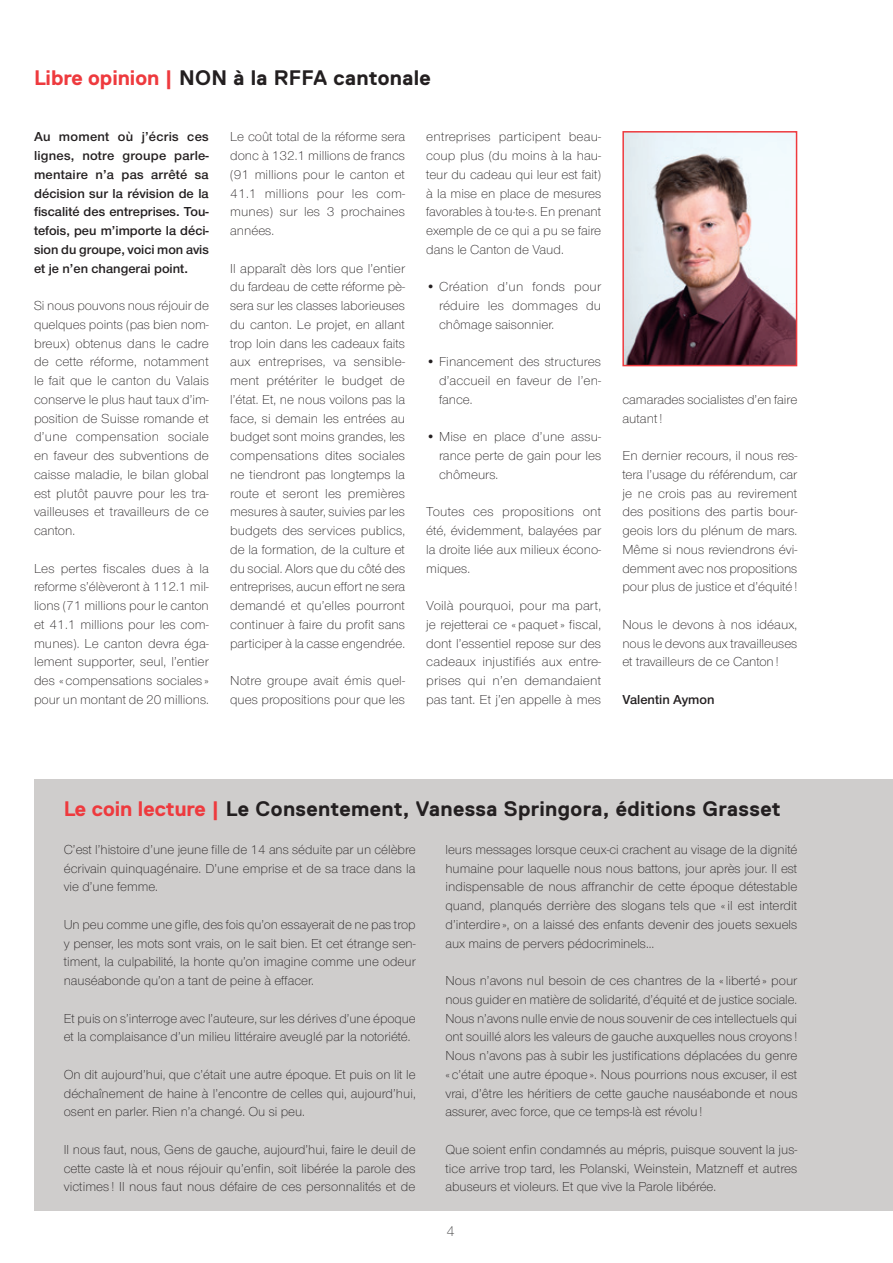
<style>
.page{position:relative;width:893px;height:1263px;background:#fff}
.page>*{position:absolute;margin:0;border:0;box-sizing:border-box;transform-origin:0 0}
.t1{font:700 21px "Replica";letter-spacing:.015em;color:#231f20}
.t2{font:300 15px "Nimbus San Nov";color:#3e3e3f}
.t3{font:300 13.5px/18.8px "Nimbus San Nov";color:#231f20;text-align:justify}
.t4{font:13.5px/18.8px "Nimbus San Nov Sem Bol";color:#231f20;text-align:justify}
.s1{color:#ee3a3e}
</style>
<div class="page">
<img style="left:625px;top:134px;width:169px;height:229px">
<div style="left:622px;top:131px;width:175px;height:235px;border:2px solid #ee3a3e"></div>
<div style="left:34px;top:779px;width:859px;height:431px;background:#cfcdcc"></div>
<h1 class="t1" style="left:34px;top:66px;width:398px"><span class="s1">Libre opinion |</span> NON à la RFFA cantonale</h1>
<p class="t4" style="left:34px;top:127px;width:176px">Au moment où j’écris ces lignes, notre groupe parle&shy;mentaire n’a pas arrêté sa décision sur la révision de la fiscalité des entreprises. Tou&shy;tefois, peu m’importe la déci&shy;sion du groupe, voici mon avis et je n’en changerai point.</p>
<p class="t3" style="left:34px;top:296px;width:176px">Si nous pouvons nous réjouir de quelques points (pas bien nom&shy;breux) obtenus dans le cadre de cette réforme, notamment le fait que le canton du Valais conserve le plus haut taux d’im&shy;position de Suisse romande et d’une compensation sociale en faveur des subventions de caisse maladie, le bilan global est plutôt pauvre pour les tra&shy;vailleuses et travailleurs de ce canton.</p>
<p class="t3" style="left:34px;top:559px;width:176px">Les pertes fiscales dues à la reforme s’élèveront à 112.1 mil&shy;lions (71 millions pour le canton et 41.1 millions pour les com&shy;munes). Le canton devra éga&shy;lement supporter, seul, l’entier des « compensations sociales » pour un montant de 20 millions.</p>
<p class="t3" style="left:230px;top:128px;width:176px">Le coût total de la réforme sera donc à 132.1 millions de francs (91 millions pour le canton et 41.1 millions pour les com&shy;munes) sur les 3 prochaines années.</p>
<p class="t3" style="left:230px;top:259px;width:176px">Il apparaît dès lors que l’entier du fardeau de cette réforme pè&shy;sera sur les classes laborieuses du canton. Le projet, en allant trop loin dans les cadeaux faits aux entreprises, va sensible&shy;ment prétériter le budget de l’état. Et, ne nous voilons pas la face, si demain les entrées au budget sont moins grandes, les compensations dites sociales ne tiendront pas longtemps la route et seront les premières mesures à sauter, suivies par les budgets des services publics, de la formation, de la culture et du social. Alors que du côté des entreprises, aucun effort ne sera demandé et qu’elles pourront continuer à faire du profit sans participer à la casse engendrée.</p>
<p class="t3" style="left:230px;top:671px;width:176px">Notre groupe avait émis quel&shy;ques propositions pour que les</p>
<p class="t3" style="left:426px;top:128px;width:176px">entreprises participent beau&shy;coup plus (du moins à la hau&shy;teur du cadeau qui leur est fait) à la mise en place de mesures favorables à tou·te·s. En prenant exemple de ce qui a pu se faire dans le Canton de Vaud.</p>
<p class="t3" style="left:439px;top:278px;width:164px;text-indent:-13px">• Création d’un fonds pour réduire les dommages du chômage saisonnier.</p>
<p class="t3" style="left:439px;top:353px;width:164px;text-indent:-13px">• Financement des structures d’accueil en faveur de l’en&shy;fance.</p>
<p class="t3" style="left:439px;top:428px;width:164px;text-indent:-13px">• Mise en place d’une assu&shy;rance perte de gain pour les chômeurs.</p>
<p class="t3" style="left:426px;top:503px;width:176px">Toutes ces propositions ont été, évidemment, balayées par la droite liée aux milieux écono&shy;miques.</p>
<p class="t3" style="left:426px;top:596px;width:176px">Voilà pourquoi, pour ma part, je rejetterai ce « paquet » fiscal, dont l’essentiel repose sur des cadeaux injustifiés aux entre&shy;prises qui n’en demandaient pas tant. Et j’en appelle à mes</p>
<p class="t3" style="left:622px;top:390px;width:176px">camarades socialistes d’en faire autant !</p>
<p class="t3" style="left:622px;top:446px;width:176px">En dernier recours, il nous res&shy;tera l’usage du référendum, car je ne crois pas au revirement des positions des partis bour&shy;geois lors du plénum de mars.<br>Même si nous reviendrons évi&shy;demment avec nos propositions pour plus de justice et d’équité !</p>
<p class="t3" style="left:622px;top:615px;width:176px">Nous le devons à nos idéaux, nous le devons aux travailleuses et travailleurs de ce Canton !</p>
<p class="t4" style="left:622px;top:690px;width:94px">Valentin Aymon</p>
<h1 class="t1" style="left:64px;top:797px;width:718px"><span class="s1">Le coin lecture |</span> Le Consentement, Vanessa Springora, éditions Grasset</h1>
<p class="t3" style="left:64px;top:840px;width:353px">C’est l’histoire d’une jeune fille de 14 ans séduite par un célèbre écrivain quinquagénaire. D’une emprise et de sa trace dans la vie d’une femme.</p>
<p class="t3" style="left:64px;top:915px;width:353px">Un peu comme une gifle, des fois qu’on essayerait de ne pas trop y penser, les mots sont vrais, on le sait bien. Et cet étrange sen&shy;timent, la culpabilité, la honte qu’on imagine comme une odeur nauséabonde qu’on a tant de peine à effacer.</p>
<p class="t3" style="left:64px;top:1009px;width:353px">Et puis on s’interroge avec l’auteure, sur les dérives d’une époque et la complaisance d’un milieu littéraire aveuglé par la notoriété.</p>
<p class="t3" style="left:64px;top:1065px;width:353px">On dit aujourd’hui, que c’était une autre époque. Et puis on lit le déchaînement de haine à l’encontre de celles qui, aujourd’hui, osent en parler. Rien n’a changé. Ou si peu.</p>
<p class="t3" style="left:64px;top:1140px;width:353px">Il nous faut, nous, Gens de gauche, aujourd’hui, faire le deuil de cette caste là et nous réjouir qu’enfin, soit libérée la parole des victimes ! Il nous faut nous défaire de ces personnalités et de</p>
<p class="t3" style="left:445px;top:840px;width:353px">leurs messages lorsque ceux-ci crachent au visage de la dignité humaine pour laquelle nous nous battons, jour après jour. Il est indispensable de nous affranchir de cette époque détestable quand, planqués derrière des slogans tels que « il est interdit d’interdire », on a laissé des enfants devenir des jouets sexuels aux mains de pervers pédocriminels…</p>
<p class="t3" style="left:445px;top:971px;width:354px">Nous n’avons nul besoin de ces chantres de la « liberté » pour nous guider en matière de solidarité, d’équité et de justice sociale.<br>Nous n’avons nulle envie de nous souvenir de ces intellectuels qui ont souillé alors les valeurs de gauche auxquelles nous croyons !<br>Nous n’avons pas à subir les justifications déplacées du genre « c’était une autre époque ». Nous pourrions nous excuser, il est vrai, d’être les héritiers de cette gauche nauséabonde et nous assurer, avec force, que ce temps-là est révolu !</p>
<p class="t3" style="left:445px;top:1140px;width:353px">Que soient enfin condamnés au mépris, puisque souvent la jus&shy;tice arrive trop tard, les Polanski, Weinstein, Matzneff et autres abuseurs et violeurs. Et que vive la Parole libérée.</p>
<p class="t2" style="left:446px;top:1222px;width:10px">4</p>
</div>
